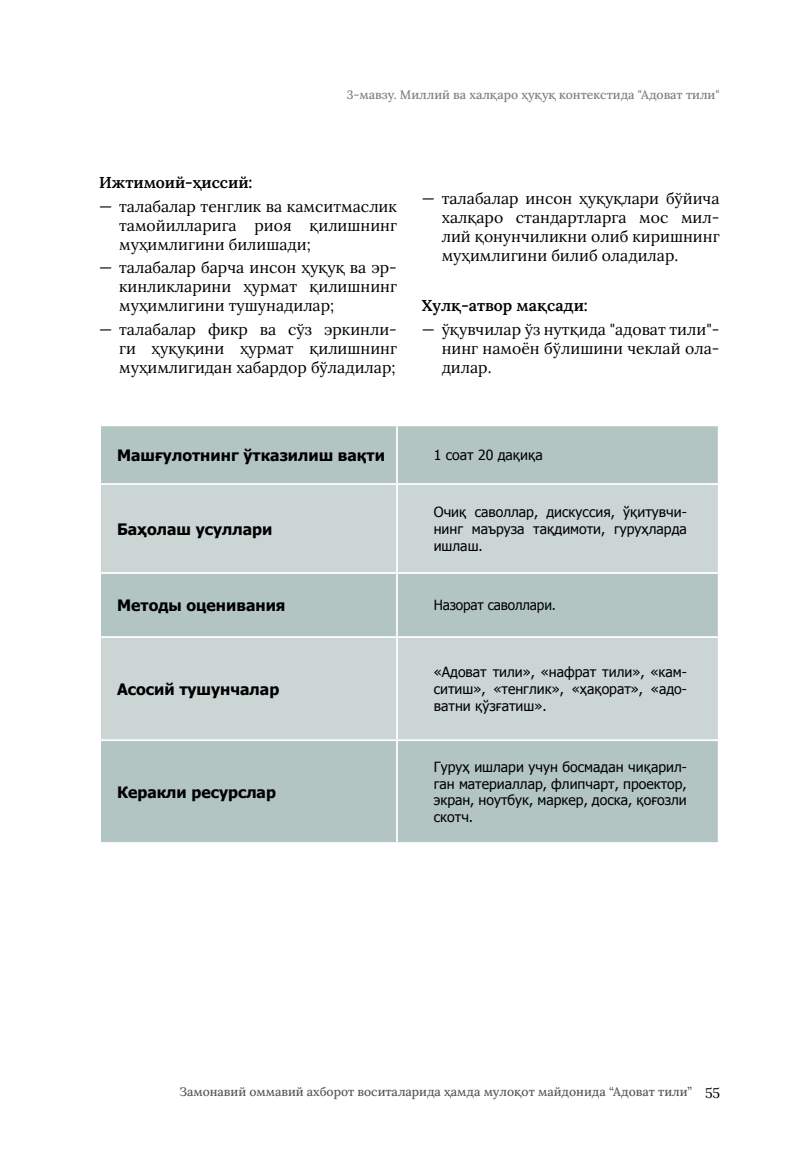
<style>
.page{position:relative;width:794px;height:1166px;background:#fff}
.page>*{position:absolute;margin:0;border:0;box-sizing:border-box;transform-origin:0 0}
.t1{font:15.75px/18.9px "Lora";color:#000;text-align:justify}
.t2{font:700 15.75px "Tahoma";color:#000}
.t3{font:600 15.75px "Lora";color:#000}
.t4{font:14px/16.8px "Tahoma";color:#000;text-align:justify}
.t5{font:500 12.25px "Lora";color:#575756}
.t6{font:500 12.25px "Lora";color:#7e7e7d}
.s1{font-weight:400;font-size:14px;color:#000}
</style>
<div class="page">
<div style="left:101px;top:426px;width:617px;height:416px;background:#b2c5c3"></div>
<svg style="left:101px;top:485px;width:617px;height:254px;background:#c4d1cf"></svg>
<hr style="left:396px;top:426px;width:2px;height:57px;background:#fff">
<hr style="left:99px;top:483px;width:298px;height:2px;background:#fff">
<hr style="left:397px;top:483px;width:322px;height:2px;background:#fff">
<hr style="left:99px;top:572px;width:298px;height:2px;background:#fff">
<hr style="left:397px;top:572px;width:322px;height:2px;background:#fff">
<hr style="left:396px;top:485px;width:2px;height:87px;background:#fff">
<hr style="left:396px;top:574px;width:2px;height:62px;background:#fff">
<hr style="left:396px;top:741px;width:2px;height:101px;background:#fff">
<hr style="left:99px;top:636px;width:298px;height:2px;background:#fff">
<hr style="left:397px;top:636px;width:322px;height:2px;background:#fff">
<hr style="left:396px;top:638px;width:2px;height:101px;background:#fff">
<hr style="left:99px;top:739px;width:298px;height:2px;background:#fff">
<hr style="left:397px;top:739px;width:322px;height:2px;background:#fff">
<p class="t6" style="left:347px;top:86px;width:374px">3-мавзу. Миллий ва халқаро ҳуқуқ контекстида "Адоват тили"</p>
<p class="t3" style="left:99px;top:170px;width:155px">Ижтимоий-ҳиссий:</p>
<p class="t1" style="left:119px;top:196px;width:279px;text-indent:-20px">— талабалар тенглик ва камситмаслик тамойилларига риоя қилишнинг муҳимлигини билишади;</p>
<p class="t1" style="left:119px;top:257px;width:279px;text-indent:-20px">— талабалар барча инсон ҳуқуқ ва эр&shy;кинликларини ҳурмат қилишнинг муҳимлигини тушунадилар;</p>
<p class="t1" style="left:119px;top:319px;width:279px;text-indent:-20px">— талабалар фикр ва сўз эркинли&shy;ги ҳуқуқини ҳурмат қилишнинг муҳимлигидан хабардор бўладилар;</p>
<p class="t1" style="left:442px;top:188px;width:279px;text-indent:-20px">— талабалар инсон ҳуқуқлари бўйича халқаро стандартларга мос мил&shy;лий қонунчиликни олиб киришнинг муҳимлигини билиб оладилар.</p>
<p class="t3" style="left:422px;top:294px;width:167px">Хулқ-атвор мақсади:</p>
<p class="t1" style="left:442px;top:319px;width:279px;text-indent:-20px">— ўқувчилар ўз нутқида "адоват тили"- нинг намоён бўлишини чеклай ола&shy;дилар.</p>
<p class="t2" style="left:117px;top:444px;width:269px">Машғулотнинг ўтказилиш вақти</p>
<p class="t4" style="left:434px;top:446px;width:111px">1 соат 20 дақиқа</p>
<p class="t2" style="left:117px;top:518px;width:157px">Баҳолаш усуллари</p>
<p class="t4" style="left:434px;top:503px;width:255px">Очиқ саволлар, дискуссия, ўқитувчи&shy;нинг маъруза тақдимоти, гуруҳларда ишлаш.</p>
<p class="t2" style="left:117px;top:594px;width:170px">Методы оценивания</p>
<p class="t4" style="left:434px;top:596px;width:124px">Назорат саволлари.</p>
<p class="t2" style="left:117px;top:678px;width:164px">Асосий тушунчалар</p>
<p class="t2" style="left:117px;top:781px;width:160px">Керакли ресурслар</p>
<p class="t4" style="left:434px;top:663px;width:254px">«Адоват тили», «нафрат тили», «кам&shy;ситиш», «тенглик», «ҳақорат», «адо&shy;ватни қўзғатиш».</p>
<p class="t4" style="left:434px;top:757px;width:255px">Гуруҳ ишлари учун босмадан чиқарил&shy;ган материаллар, флипчарт, проектор, экран, ноутбук, маркер, доска, қоғозли скотч.</p>
<p class="t5" style="left:179px;top:1083px;width:542px">Замонавий оммавий ахборот воситаларида ҳамда мулоқот майдонида “Адоват тили” <span class="s1">55</span></p>
</div>
